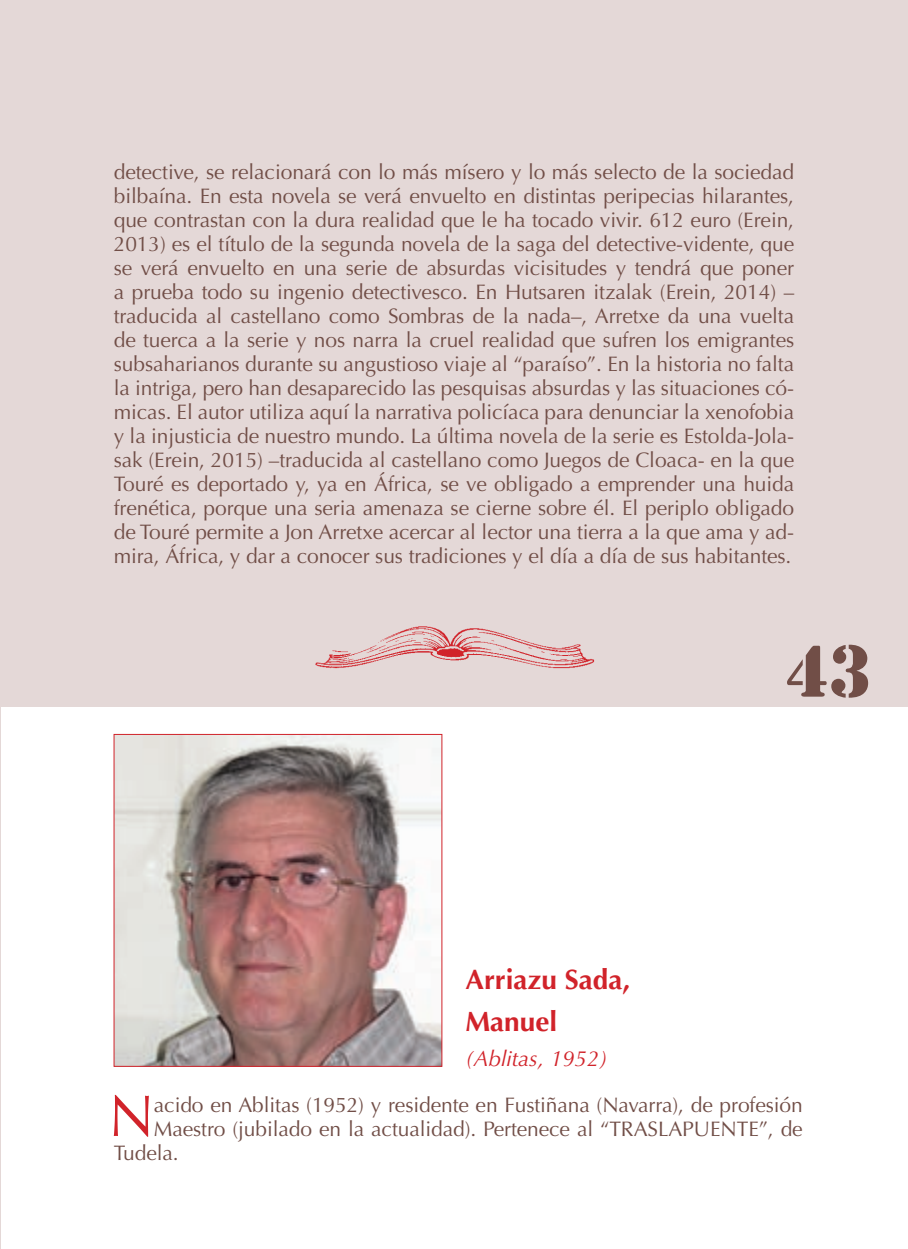
<style>
.page{position:relative;width:908px;height:1249px;background:#fff}
.page>*{position:absolute;margin:0;border:0;box-sizing:border-box;transform-origin:0 0}
.t1{font:68px "Stencil";color:#714e47}
.PARRAFO_PRIMERO{font:58.8px "Optima";color:#d1232a}
.AUTOR{font:700 28px "Optima";color:#d1232a}
.FECHA_DE_NACIMIENTO{font:italic 22px "Optima";color:#d1232a}
.CUERPO_LIBRO{font:21px/24px "Optima";letter-spacing:-.005em;color:#714e47;text-align:justify}
.PARRAFO_PRIMERO-2{font:21px "Optima";letter-spacing:-.005em;color:#714e47}
</style>
<div class="page">
<hr style="left:0;top:0;width:1px;height:1248px;background:#e4d8d7">
<div style="left:0;top:0;width:908px;height:706px;background:#e4d8d7"></div>
<img style="left:315px;top:626px;width:280px;height:43px">
<img style="left:116px;top:736px;width:324px;height:328px">
<p class="CUERPO_LIBRO" style="left:114px;top:160px;width:682px">detective, se relacionará con lo más mísero y lo más selecto de la sociedad bilbaína. En esta novela se verá envuelto en distintas peripecias hilarantes, que contrastan con la dura realidad que le ha tocado vivir. 612 euro (Erein, 2013) es el título de la segunda novela de la saga del detective-vidente, que se verá envuelto en una serie de absurdas vicisitudes y tendrá que poner a prueba todo su ingenio detectivesco. En Hutsaren itzalak (Erein, 2014) – traducida al castellano como Sombras de la nada–, Arretxe da una vuelta de tuerca a la serie y nos narra la cruel realidad que sufren los emigrantes subsaharianos durante su angustioso viaje al “paraíso”. En la historia no falta la intriga, pero han desaparecido las pesquisas absurdas y las situaciones có&shy;micas. El autor utiliza aquí la narrativa policíaca para denunciar la xenofobia y la injusticia de nuestro mundo. La última novela de la serie es Estolda-Jola&shy;sak (Erein, 2015) –traducida al castellano como Juegos de Cloaca- en la que Touré es deportado y, ya en África, se ve obligado a emprender una huida frenética, porque una seria amenaza se cierne sobre él. El periplo obligado de Touré permite a Jon Arretxe acercar al lector una tierra a la que ama y ad&shy;mira, África, y dar a conocer sus tradiciones y el día a día de sus habitantes.</p>
<p class="AUTOR" style="left:465px;top:962px;width:166px">Arriazu Sada,</p>
<p class="AUTOR" style="left:465px;top:1004px;width:93px">Manuel</p>
<p class="FECHA_DE_NACIMIENTO" style="left:465px;top:1045px;width:144px">(Ablitas, 1952)</p>
<p class="t1" style="left:785px;top:627px;width:87px">43</p>
<p class="PARRAFO_PRIMERO" style="left:108px;top:1081px;width:47px">N</p>
<p class="PARRAFO_PRIMERO-2" style="left:154px;top:1092px;width:650px">acido en Ablitas (1952) y residente en Fustiñana (Navarra), de profesión</p>
<p class="PARRAFO_PRIMERO-2" style="left:154px;top:1116px;width:650px">Maestro (jubilado en la actualidad). Pertenece al “TRASLAPUENTE”, de</p>
<p class="PARRAFO_PRIMERO-2" style="left:114px;top:1140px;width:66px">Tudela.</p>
</div>
